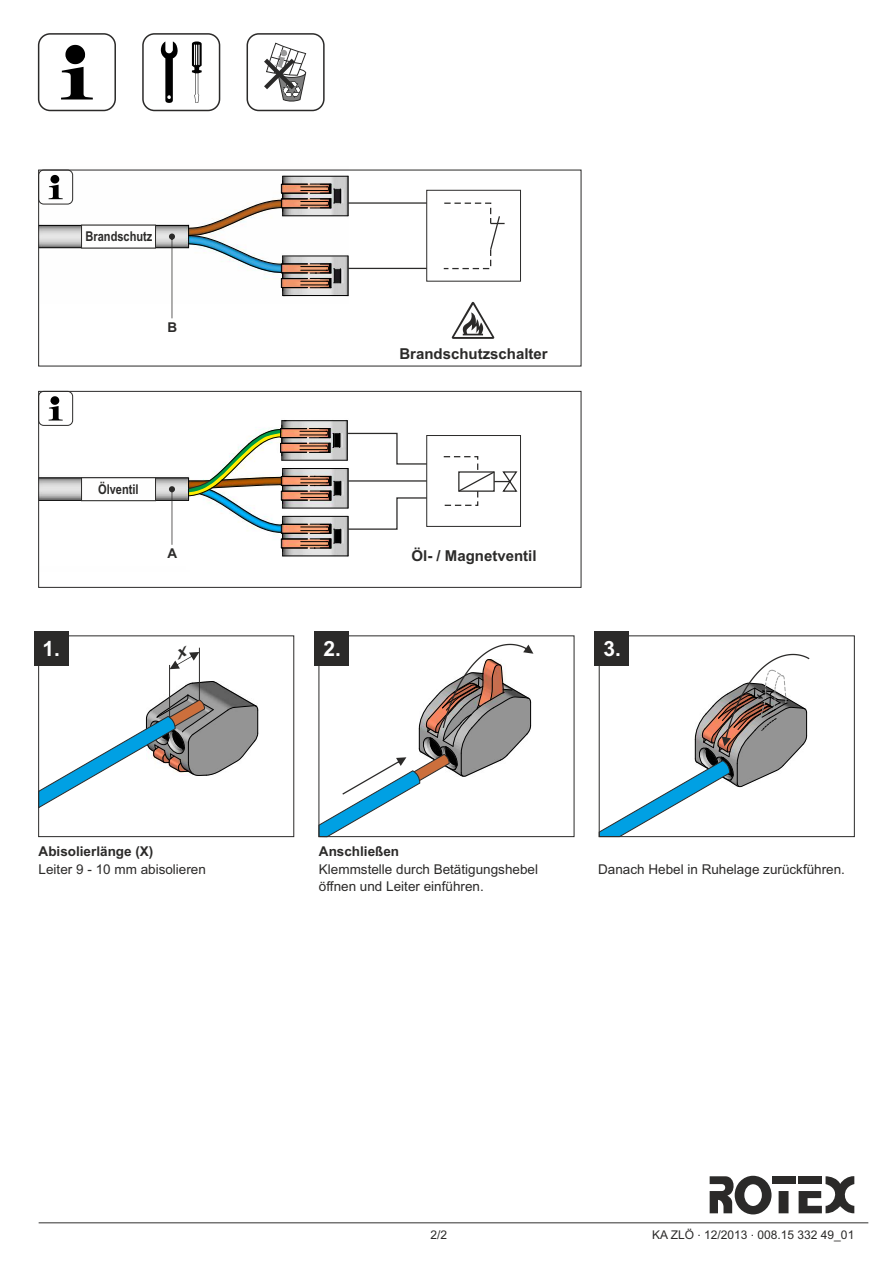
<style>
.page{position:relative;width:893px;height:1263px;background:#fff}
.page>*{position:absolute;margin:0;border:0;box-sizing:border-box;transform-origin:0 0}
.t1{font:700 21px "Arial";color:#fefefe}
.t2{font:700 15px "Arial";color:#2b2a29}
.t3{font:13.5px/17.4px "Arial";color:#2b2a29}
.t4{font:700 13.5px "Arial";color:#2b2a29}
.t5{font:700 13.5px "Arial Narrow";color:#2b2a29}
.t6{font:12px "Arial";color:#2b2a29}
</style>
<div class="page">
<img style="left:39px;top:169px;width:309px;height:128px">
<svg style="left:710px;top:1176px;width:61px;height:38px"></svg>
<div style="left:772px;top:1176px;width:23px;height:8px;background:#2b2a29"></div>
<div style="left:779px;top:1191px;width:9px;height:22px;background:#2b2a29"></div>
<svg style="left:799px;top:1176px;width:55px;height:37px"></svg>
<hr style="left:39px;top:1222px;width:829px;height:1px;background:#2b2a29">
<img style="left:40px;top:402px;width:308px;height:155px">
<hr style="left:39px;top:247px;width:150px;height:1px;background:#000">
<hr style="left:39px;top:225px;width:150px;height:1px;background:#000">
<hr style="left:348px;top:256px;width:1px;height:39px;background:#000">
<hr style="left:283px;top:256px;width:65px;height:1px;background:#000">
<hr style="left:283px;top:295px;width:65px;height:1px;background:#000">
<hr style="left:348px;top:176px;width:1px;height:40px;background:#000">
<hr style="left:283px;top:176px;width:65px;height:1px;background:#000">
<hr style="left:283px;top:215px;width:65px;height:1px;background:#000">
<svg style="left:188px;top:176px;width:153px;height:119px"></svg>
<svg style="left:443px;top:202px;width:62px;height:68px"></svg>
<svg style="left:451px;top:302px;width:44px;height:37px"></svg>
<div style="left:426px;top:190px;width:95px;height:92px;border:1px solid #2b2a29"></div>
<hr style="left:348px;top:202px;width:79px;height:2px;background:#2b2a29">
<hr style="left:348px;top:268px;width:79px;height:1px;background:#2b2a29">
<svg style="left:81px;top:224px;width:75px;height:25px"></svg>
<svg style="left:169px;top:234px;width:6px;height:84px"></svg>
<hr style="left:39px;top:500px;width:150px;height:1px;background:#000">
<hr style="left:39px;top:477px;width:150px;height:1px;background:#000">
<hr style="left:283px;top:516px;width:65px;height:1px;background:#000">
<hr style="left:348px;top:516px;width:1px;height:40px;background:#000">
<hr style="left:283px;top:555px;width:65px;height:1px;background:#000">
<hr style="left:283px;top:468px;width:65px;height:1px;background:#000">
<hr style="left:348px;top:468px;width:1px;height:40px;background:#000">
<hr style="left:283px;top:508px;width:65px;height:1px;background:#000">
<hr style="left:284px;top:420px;width:63px;height:1px;background:#000">
<hr style="left:347px;top:421px;width:1px;height:39px;background:#000">
<hr style="left:282px;top:460px;width:65px;height:1px;background:#000">
<svg style="left:443px;top:456px;width:75px;height:50px"></svg>
<div style="left:426px;top:435px;width:95px;height:92px;border:1px solid #2b2a29"></div>
<svg style="left:347px;top:432px;width:81px;height:33px"></svg>
<hr style="left:348px;top:480px;width:79px;height:2px;background:#2b2a29">
<svg style="left:347px;top:497px;width:81px;height:33px"></svg>
<svg style="left:81px;top:477px;width:75px;height:24px"></svg>
<svg style="left:169px;top:486px;width:6px;height:59px"></svg>
<img style="left:188px;top:420px;width:153px;height:136px">
<svg style="left:40px;top:681px;width:218px;height:127px"></svg>
<hr style="left:169px;top:665px;width:1px;height:52px;background:#2b2a29">
<hr style="left:199px;top:648px;width:1px;height:52px;background:#2b2a29">
<svg style="left:318px;top:644px;width:215px;height:194px"></svg>
<svg style="left:598px;top:654px;width:211px;height:184px"></svg>
<div style="left:38px;top:170px;width:35px;height:34px;border:1px solid #2b2a29;border-radius:5px"></div>
<svg style="left:49px;top:175px;width:14px;height:24px"></svg>
<div style="left:38px;top:391px;width:35px;height:35px;border:1px solid #2b2a29;border-radius:5px"></div>
<svg style="left:49px;top:396px;width:14px;height:24px"></svg>
<div style="left:34px;top:632px;width:34px;height:34px;background:#2b2a29"></div>
<div style="left:315px;top:632px;width:34px;height:34px;background:#2b2a29"></div>
<div style="left:595px;top:632px;width:34px;height:34px;background:#2b2a29"></div>
<div style="left:38px;top:391px;width:543px;height:197px;border:1px solid #2b2a29"></div>
<div style="left:599px;top:635px;width:256px;height:202px;border:1px solid #2b2a29"></div>
<div style="left:318px;top:635px;width:256px;height:202px;border:1px solid #2b2a29"></div>
<div style="left:38px;top:635px;width:256px;height:202px;border:1px solid #2b2a29"></div>
<div style="left:38px;top:33px;width:78px;height:78px;border:2px solid #2b2a29;border-radius:11px"></div>
<div style="left:142px;top:33px;width:78px;height:78px;border:2px solid #2b2a29;border-radius:11px"></div>
<div style="left:247px;top:33px;width:78px;height:78px;border:2px solid #2b2a29;border-radius:11px"></div>
<svg style="left:61px;top:45px;width:32px;height:54px"></svg>
<svg style="left:264px;top:42px;width:43px;height:60px"></svg>
<svg style="left:161px;top:41px;width:17px;height:62px"></svg>
<svg style="left:192px;top:41px;width:10px;height:62px"></svg>
<svg style="left:170px;top:648px;width:29px;height:21px"></svg>
<p class="t5" style="left:85px;top:231px;width:69px">Brandschutz</p>
<p class="t4" style="left:167px;top:322px;width:11px">B</p>
<p class="t5" style="left:98px;top:484px;width:42px">Ölventil</p>
<p class="t4" style="left:167px;top:548px;width:11px">A</p>
<p class="t2" style="left:399px;top:348px;width:150px">Brandschutzschalter</p>
<p class="t2" style="left:412px;top:550px;width:127px">Öl- / Magnetventil</p>
<h1 class="t1" style="left:43px;top:641px;width:19px">1.</h1>
<h1 class="t1" style="left:323px;top:641px;width:19px">2.</h1>
<h1 class="t1" style="left:603px;top:641px;width:19px">3.</h1>
<p class="t4" style="left:39px;top:846px;width:116px">Abisolierlänge (X)</p>
<p class="t3" style="left:39px;top:861px;width:169px">Leiter 9 - 10 mm abisolieren</p>
<p class="t4" style="left:319px;top:846px;width:82px">Anschließen</p>
<p class="t3" style="left:319px;top:861px;width:221px">Klemmstelle durch Betätigungshebel öffnen und Leiter einführen.</p>
<p class="t3" style="left:598px;top:861px;width:248px">Danach Hebel in Ruhelage zurückführen.</p>
<p class="t6" style="left:430px;top:1230px;width:18px">2/2</p>
<p class="t6" style="left:652px;top:1230px;width:204px">KA ZLÖ 12/2013 008.15 332 49_01</p>
<p class="t6" style="left:697px;top:1227px;width:5px">.</p>
<p class="t6" style="left:751px;top:1227px;width:5px">.</p>
</div>
